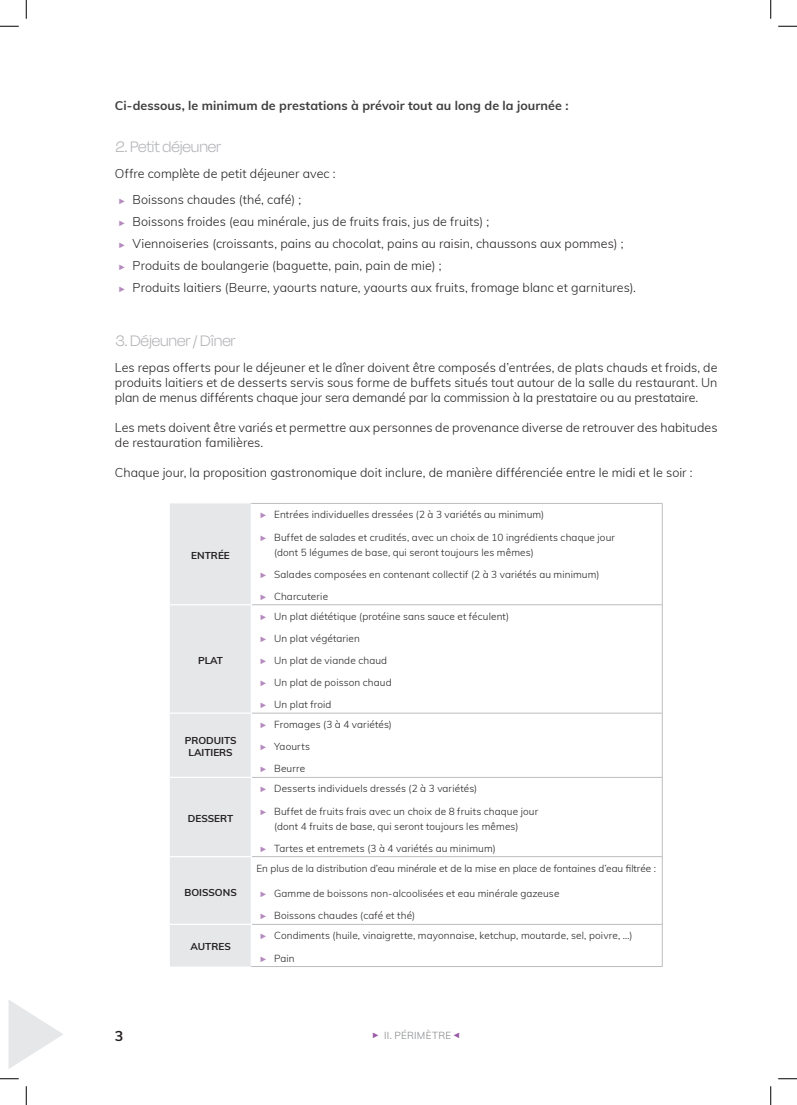
<style>
.page{position:relative;width:797px;height:1105px;background:#fff}
.page>*{position:absolute;margin:0;border:0;box-sizing:border-box;transform-origin:0 0}
._5__mini_titre_vert{font:300 17.5px "Degular Display";letter-spacing:-.01em;color:#b2b3b7}
.t1{font:700 14.25px "Muli";color:#231f20}
._0__Texte_courant{font:300 12.5px/15px "Muli";letter-spacing:.005em;color:#231f20;text-align:justify}
._0__Texte_courant-2{font:700 12.5px "Muli";letter-spacing:.005em;color:#3e3e3f}
.T__Txt_tableau{font:300 10px/15px "Muli";letter-spacing:.015em;color:#231f20}
.titre_tableau__bold{font:700 10px/12px "Muli";color:#231f20;text-align:center}
.t2{font:300 10px "Muli";letter-spacing:.025em;color:#808285}
.s1{font-family:"Liberation Mono";font-weight:400;font-size:9.38px;color:#b58bbf}
.s2{font-family:"Liberation Mono";font-weight:400;font-size:9.38px;color:#995ba5}
</style>
<div class="page">
<svg style="left:9px;top:1000px;width:54px;height:69px"></svg>
<div style="left:170px;top:503px;width:81px;height:463px;background:#e6e7e9"></div>
<hr style="left:251px;top:503px;width:411px;height:1px;background:#bcbdc0">
<hr style="left:662px;top:504px;width:1px;height:100px;background:#bcbdc0">
<hr style="left:252px;top:604px;width:410px;height:1px;background:#bcbdc0">
<hr style="left:662px;top:605px;width:1px;height:108px;background:#bcbdc0">
<hr style="left:252px;top:713px;width:410px;height:1px;background:#bcbdc0">
<hr style="left:662px;top:713px;width:1px;height:64px;background:#bcbdc0">
<hr style="left:252px;top:777px;width:410px;height:1px;background:#bcbdc0">
<hr style="left:662px;top:778px;width:1px;height:78px;background:#bcbdc0">
<hr style="left:252px;top:856px;width:410px;height:1px;background:#bcbdc0">
<hr style="left:662px;top:857px;width:1px;height:67px;background:#bcbdc0">
<hr style="left:252px;top:924px;width:410px;height:1px;background:#bcbdc0">
<hr style="left:662px;top:925px;width:1px;height:41px;background:#bcbdc0">
<hr style="left:251px;top:966px;width:411px;height:1px;background:#bcbdc0">
<hr style="left:170px;top:604px;width:82px;height:1px;background:#fff">
<hr style="left:170px;top:712px;width:82px;height:2px;background:#fff">
<hr style="left:170px;top:856px;width:82px;height:1px;background:#fff">
<hr style="left:170px;top:777px;width:82px;height:1px;background:#fff">
<hr style="left:170px;top:924px;width:82px;height:1px;background:#fff">
<svg style="left:0;top:25px;width:19px;height:2px"></svg>
<svg style="left:778px;top:25px;width:19px;height:2px"></svg>
<svg style="left:0;top:1078px;width:19px;height:1px"></svg>
<svg style="left:778px;top:1078px;width:19px;height:1px"></svg>
<svg style="left:25px;top:0;width:2px;height:19px"></svg>
<svg style="left:25px;top:1086px;width:2px;height:19px"></svg>
<svg style="left:770px;top:0;width:1px;height:19px"></svg>
<svg style="left:770px;top:1086px;width:1px;height:19px"></svg>
<p class="_0__Texte_courant-2" style="left:115px;top:96px;width:455px">Ci-dessous, le minimum de prestations à prévoir tout au long de la journée :</p>
<p class="_5__mini_titre_vert" style="left:115px;top:137px;width:108px">2. Petit déjeuner</p>
<p class="_0__Texte_courant" style="left:115px;top:166px;width:222px">Offre complète de petit déjeuner avec :</p>
<p class="_0__Texte_courant" style="left:119px;top:191px;width:184px"><span class="s1">►</span> Boissons chaudes (thé, café) ;</p>
<p class="_0__Texte_courant" style="left:119px;top:213px;width:371px"><span class="s1">►</span> Boissons froides (eau minérale, jus de fruits frais, jus de fruits) ;</p>
<p class="_0__Texte_courant" style="left:119px;top:235px;width:506px"><span class="s1">►</span> Viennoiseries (croissants, pains au chocolat, pains au raisin, chaussons aux pommes) ;</p>
<p class="_0__Texte_courant" style="left:119px;top:258px;width:324px"><span class="s1">►</span> Produits de boulangerie (baguette, pain, pain de mie) ;</p>
<p class="_0__Texte_courant" style="left:119px;top:280px;width:518px"><span class="s1">►</span> Produits laitiers (Beurre, yaourts nature, yaourts aux fruits, fromage blanc et garnitures).</p>
<p class="_5__mini_titre_vert" style="left:115px;top:330px;width:122px">3. Déjeuner / Dîner</p>
<p class="_0__Texte_courant" style="left:115px;top:359px;width:604px">Les repas offerts pour le déjeuner et le dîner doivent être composés d’entrées, de plats chauds et froids, de produits laitiers et de desserts servis sous forme de buffets situés tout autour de la salle du restaurant. Un plan de menus différents chaque jour sera demandé par la commission à la prestataire ou au prestataire.</p>
<p class="_0__Texte_courant" style="left:115px;top:419px;width:604px">Les mets doivent être variés et permettre aux personnes de provenance diverse de retrouver des habitudes de restauration familières.</p>
<p class="_0__Texte_courant" style="left:115px;top:464px;width:579px">Chaque jour, la proposition gastronomique doit inclure, de manière différenciée entre le midi et le soir :</p>
<p class="titre_tableau__bold" style="left:191px;top:549px;width:40px">ENTRÉE</p>
<p class="titre_tableau__bold" style="left:198px;top:654px;width:27px">PLAT</p>
<p class="titre_tableau__bold" style="left:185px;top:734px;width:53px">PRODUITS<br>LAITIERS</p>
<p class="titre_tableau__bold" style="left:188px;top:812px;width:47px">DESSERT</p>
<p class="titre_tableau__bold" style="left:184px;top:885px;width:54px">BOISSONS</p>
<p class="titre_tableau__bold" style="left:190px;top:940px;width:42px">AUTRES</p>
<p class="T__Txt_tableau" style="left:261px;top:507px;width:285px"><span class="s1">►</span> Entrées individuelles dressées (2 à 3 variétés au minimum)</p>
<p class="T__Txt_tableau" style="left:274px;top:529px;width:342px;text-indent:-13px"><span class="s1">►</span> Buffet de salades et crudités, avec un choix de 10 ingrédients chaque jour (dont 5 légumes de base, qui seront toujours les mêmes)</p>
<p class="T__Txt_tableau" style="left:261px;top:566px;width:340px"><span class="s1">►</span> Salades composées en contenant collectif (2 à 3 variétés au minimum)</p>
<p class="T__Txt_tableau" style="left:261px;top:588px;width:69px"><span class="s1">►</span> Charcuterie</p>
<p class="T__Txt_tableau" style="left:261px;top:608px;width:250px"><span class="s1">►</span> Un plat diététique (protéine sans sauce et féculent)</p>
<p class="T__Txt_tableau" style="left:261px;top:630px;width:101px"><span class="s1">►</span> Un plat végétarien</p>
<p class="T__Txt_tableau" style="left:261px;top:652px;width:128px"><span class="s1">►</span> Un plat de viande chaud</p>
<p class="T__Txt_tableau" style="left:261px;top:674px;width:132px"><span class="s1">►</span> Un plat de poisson chaud</p>
<p class="T__Txt_tableau" style="left:261px;top:697px;width:72px"><span class="s1">►</span> Un plat froid</p>
<p class="T__Txt_tableau" style="left:261px;top:717px;width:133px"><span class="s1">►</span> Fromages (3 à 4 variétés)</p>
<p class="T__Txt_tableau" style="left:261px;top:739px;width:51px"><span class="s1">►</span> Yaourts</p>
<p class="T__Txt_tableau" style="left:261px;top:761px;width:46px"><span class="s1">►</span> Beurre</p>
<p class="T__Txt_tableau" style="left:261px;top:781px;width:218px"><span class="s1">►</span> Desserts individuels dressés (2 à 3 variétés)</p>
<p class="T__Txt_tableau" style="left:274px;top:803px;width:266px;text-indent:-13px"><span class="s1">►</span> Buffet de fruits frais avec un choix de 8 fruits chaque jour (dont 4 fruits de base, qui seront toujours les mêmes)</p>
<p class="T__Txt_tableau" style="left:261px;top:840px;width:237px"><span class="s1">►</span> Tartes et entremets (3 à 4 variétés au minimum)</p>
<p class="T__Txt_tableau" style="left:256px;top:860px;width:401px">En plus de la distribution d’eau minérale et de la mise en place de fontaines d’eau filtrée :</p>
<p class="T__Txt_tableau" style="left:261px;top:886px;width:300px"><span class="s1">►</span> Gamme de boissons non-alcoolisées et eau minérale gazeuse</p>
<p class="T__Txt_tableau" style="left:261px;top:908px;width:156px"><span class="s1">►</span> Boissons chaudes (café et thé)</p>
<p class="T__Txt_tableau" style="left:261px;top:928px;width:373px"><span class="s1">►</span> Condiments (huile, vinaigrette, mayonnaise, ketchup, moutarde, sel, poivre, …)</p>
<p class="T__Txt_tableau" style="left:261px;top:950px;width:36px"><span class="s1">►</span> Pain</p>
<p class="t1" style="left:115px;top:1026px;width:10px">3</p>
<p class="t2" style="left:373px;top:1028px;width:88px"><span class="s2">►</span> II. PÉRIMÈTRE <span class="s2">◄</span></p>
</div>
